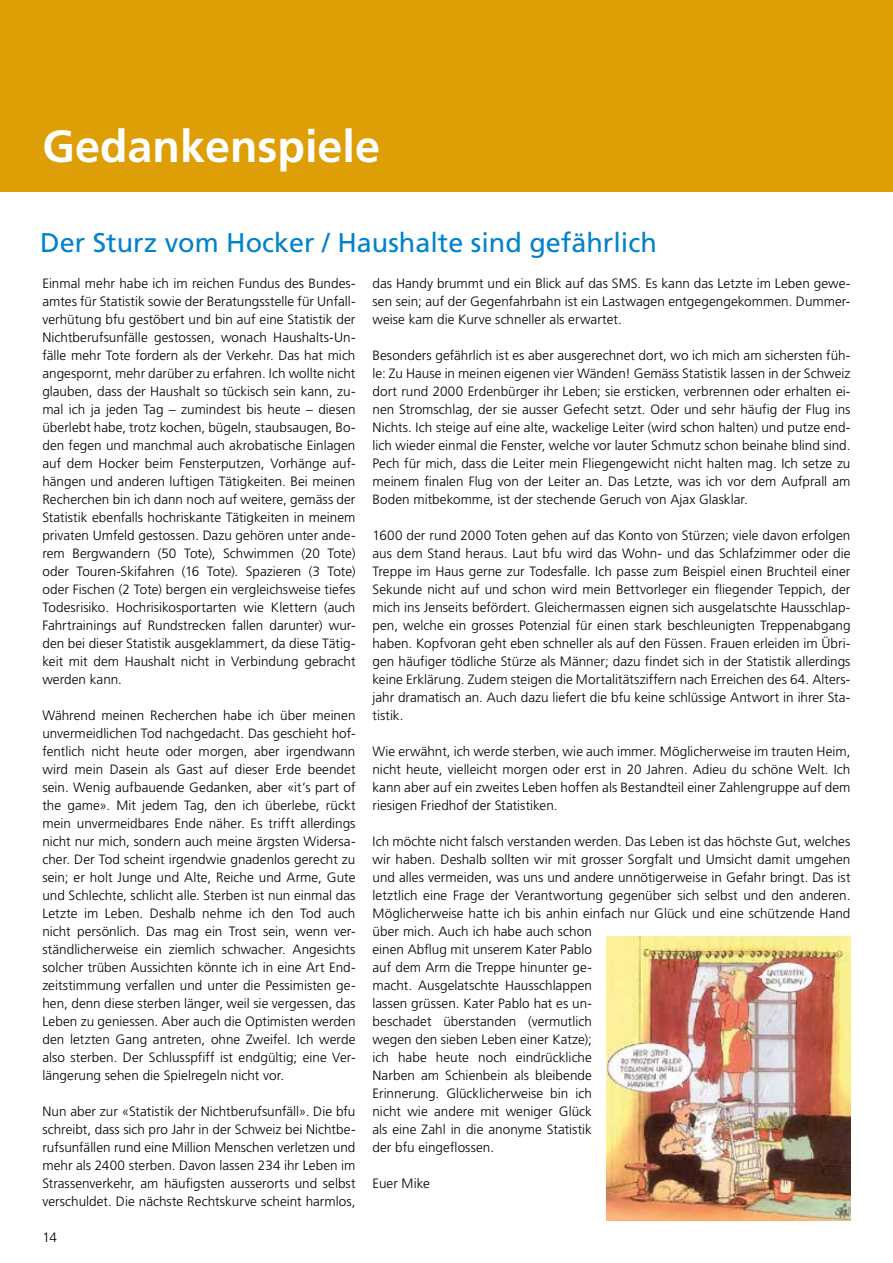
<style>
.page{position:relative;width:893px;height:1263px;background:#fff}
.page>*{position:absolute;margin:0;border:0;box-sizing:border-box;transform-origin:0 0}
.t1{font:700 45px "Frutiger";color:#fff}
.t2{font:27px "Frutiger";color:#0082ca}
.t3{font:300 13.5px/18px "Frutiger";letter-spacing:.005em;color:#000;text-align:justify}
</style>
<div class="page">
<div style="left:0;top:0;width:893px;height:191px;background:#dd9f05"></div>
<img style="left:607px;top:936px;width:243px;height:284px">
<h1 class="t1" style="left:43px;top:120px;width:339px">Gedankenspiele</h1>
<h2 class="t2" style="left:40px;top:227px;width:618px">Der Sturz vom Hocker / Haushalte sind gefährlich</h2>
<p class="t3" style="left:42px;top:275px;width:315px">Einmal mehr habe ich im reichen Fundus des Bundes&shy;amtes für Statistik sowie der Beratungsstelle für Unfall&shy;verhütung bfu gestöbert und bin auf eine Statistik der Nichtberufsunfälle gestossen, wonach Haushalts-Un&shy;fälle mehr Tote fordern als der Verkehr. Das hat mich angespornt, mehr darüber zu erfahren. Ich wollte nicht glauben, dass der Haushalt so tückisch sein kann, zu&shy;mal ich ja jeden Tag – zumindest bis heute – diesen überlebt habe, trotz kochen, bügeln, staubsaugen, Bo&shy;den fegen und manchmal auch akrobatische Einlagen auf dem Hocker beim Fensterputzen, Vorhänge auf&shy;hängen und anderen luftigen Tätigkeiten. Bei meinen Recherchen bin ich dann noch auf weitere, gemäss der Statistik ebenfalls hochriskante Tätigkeiten in meinem privaten Umfeld gestossen. Dazu gehören unter ande&shy;rem Bergwandern (50 Tote), Schwimmen (20 Tote) oder Touren-Skifahren (16 Tote). Spazieren (3 Tote) oder Fischen (2 Tote) bergen ein vergleichsweise tiefes Todesrisiko. Hochrisikosportarten wie Klettern (auch Fahrtrainings auf Rundstrecken fallen darunter) wur&shy;den bei dieser Statistik ausgeklammert, da diese Tätig&shy;keit mit dem Haushalt nicht in Verbindung gebracht werden kann.</p>
<p class="t3" style="left:42px;top:706px;width:315px">Während meinen Recherchen habe ich über meinen unvermeidlichen Tod nachgedacht. Das geschieht hof&shy;fentlich nicht heute oder morgen, aber irgendwann wird mein Dasein als Gast auf dieser Erde beendet sein. Wenig aufbauende Gedanken, aber «it’s part of the game». Mit jedem Tag, den ich überlebe, rückt mein unvermeidbares Ende näher. Es trifft allerdings nicht nur mich, sondern auch meine ärgsten Widersa&shy;cher. Der Tod scheint irgendwie gnadenlos gerecht zu sein; er holt Junge und Alte, Reiche und Arme, Gute und Schlechte, schlicht alle. Sterben ist nun einmal das Letzte im Leben. Deshalb nehme ich den Tod auch nicht persönlich. Das mag ein Trost sein, wenn ver&shy;ständlicherweise ein ziemlich schwacher. Angesichts solcher trüben Aussichten könnte ich in eine Art End&shy;zeitstimmung verfallen und unter die Pessimisten ge&shy;hen, denn diese sterben länger, weil sie vergessen, das Leben zu geniessen. Aber auch die Optimisten werden den letzten Gang antreten, ohne Zweifel. Ich werde also sterben. Der Schlusspfiff ist endgültig; eine Ver&shy;längerung sehen die Spielregeln nicht vor.</p>
<p class="t3" style="left:42px;top:1102px;width:315px">Nun aber zur «Statistik der Nichtberufsunfäll». Die bfu schreibt, dass sich pro Jahr in der Schweiz bei Nichtbe&shy;rufsunfällen rund eine Million Menschen verletzen und mehr als 2400 sterben. Davon lassen 234 ihr Leben im Strassenverkehr, am häufigsten ausserorts und selbst verschuldet. Die nächste Rechtskurve scheint harmlos,</p>
<p class="t3" style="left:43px;top:1229px;width:16px">14</p>
<p class="t3" style="left:372px;top:275px;width:479px">das Handy brummt und ein Blick auf das SMS. Es kann das Letzte im Leben gewe&shy;sen sein; auf der Gegenfahrbahn ist ein Lastwagen entgegengekommen. Dummer&shy;weise kam die Kurve schneller als erwartet.</p>
<p class="t3" style="left:372px;top:347px;width:479px">Besonders gefährlich ist es aber ausgerechnet dort, wo ich mich am sichersten füh&shy;le: Zu Hause in meinen eigenen vier Wänden! Gemäss Statistik lassen in der Schweiz dort rund 2000 Erdenbürger ihr Leben; sie ersticken, verbrennen oder erhalten ei&shy;nen Stromschlag, der sie ausser Gefecht setzt. Oder und sehr häufig der Flug ins Nichts. Ich steige auf eine alte, wackelige Leiter (wird schon halten) und putze end&shy;lich wieder einmal die Fenster, welche vor lauter Schmutz schon beinahe blind sind.<br>Pech für mich, dass die Leiter mein Fliegengewicht nicht halten mag. Ich setze zu meinem finalen Flug von der Leiter an. Das Letzte, was ich vor dem Aufprall am Boden mitbekomme, ist der stechende Geruch von Ajax Glasklar.</p>
<p class="t3" style="left:372px;top:527px;width:479px">1600 der rund 2000 Toten gehen auf das Konto von Stürzen; viele davon erfolgen aus dem Stand heraus. Laut bfu wird das Wohn- und das Schlafzimmer oder die Treppe im Haus gerne zur Todesfalle. Ich passe zum Beispiel einen Bruchteil einer Sekunde nicht auf und schon wird mein Bettvorleger ein fliegender Teppich, der mich ins Jenseits befördert. Gleichermassen eignen sich ausgelatschte Hausschlap&shy;pen, welche ein grosses Potenzial für einen stark beschleunigten Treppenabgang haben. Kopfvoran geht eben schneller als auf den Füssen. Frauen erleiden im Übri&shy;gen häufiger tödliche Stürze als Männer; dazu findet sich in der Statistik allerdings keine Erklärung. Zudem steigen die Mortalitätsziffern nach Erreichen des 64. Alters&shy;jahr dramatisch an. Auch dazu liefert die bfu keine schlüssige Antwort in ihrer Sta&shy;tistik.</p>
<p class="t3" style="left:372px;top:742px;width:479px">Wie erwähnt, ich werde sterben, wie auch immer. Möglicherweise im trauten Heim, nicht heute, vielleicht morgen oder erst in 20 Jahren. Adieu du schöne Welt. Ich kann aber auf ein zweites Leben hoffen als Bestandteil einer Zahlengruppe auf dem riesigen Friedhof der Statistiken.</p>
<p class="t3" style="left:372px;top:832px;width:479px;text-align:left">Ich möchte nicht falsch verstanden werden. Das Leben ist das höchste Gut, welches wir haben. Deshalb sollten wir mit grosser Sorgfalt und Umsicht damit umgehen und alles vermeiden, was uns und andere unnötigerweise in Gefahr bringt. Das ist letztlich eine Frage der Verantwortung gegenüber sich selbst und den anderen.<br>Möglicherweise hatte ich bis anhin einfach nur Glück und eine schützende Hand über mich. Auch ich habe auch schon<br>einen Abflug mit unserem Kater Pablo<br>auf dem Arm die Treppe hinunter ge-<br>macht. Ausgelatschte Hausschlappen<br>lassen grüssen. Kater Pablo hat es un-<br>beschadet überstanden (vermutlich<br>wegen den sieben Leben einer Katze);<br>ich habe heute noch eindrückliche<br>Narben am Schienbein als bleibende<br>Erinnerung. Glücklicherweise bin ich<br>nicht wie andere mit weniger Glück<br>als eine Zahl in die anonyme Statistik<br>der bfu eingeflossen.</p>
<p class="t3" style="left:372px;top:1174px;width:59px">Euer Mike</p>
</div>
